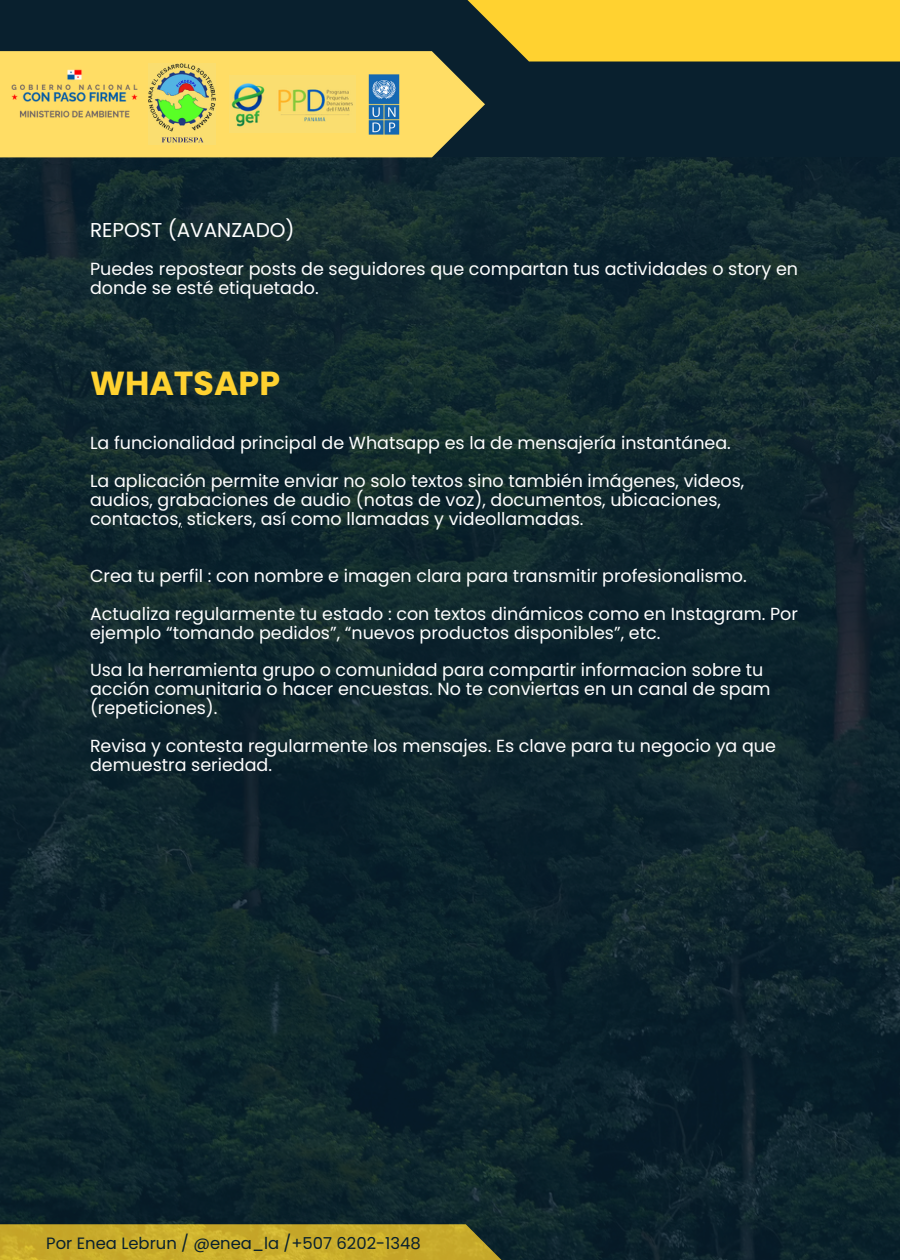
<style>
.page{position:relative;width:900px;height:1260px;background:#09202e}
.page>*{position:absolute;margin:0;border:0;box-sizing:border-box;transform-origin:0 0}
.t1{font:700 33.25px "Poppins";color:#ffd230}
.t2{font:20px "Poppins";color:#fff}
.t3{font:17.5px/19px "Poppins";color:#fff}
.t4{font:16.5px "Poppins";color:#09202e}
</style>
<div class="page">
<svg style="left:0;top:51px;width:485px;height:107px;fill:#ffdd65"></svg>
<svg style="left:429px;top:0;width:471px;height:62px;fill:#ffd230"></svg>
<img style="left:0;top:158px;width:900px;height:1102px">
<img style="left:0;top:62px;width:148px;height:63px">
<img style="left:230px;top:76px;width:125px;height:56px">
<img style="left:355px;top:60px;width:58px;height:88px">
<img style="left:148px;top:64px;width:68px;height:80px">
<p class="t2" style="left:90px;top:216px;width:206px">REPOST (AVANZADO)</p>
<p class="t3" style="left:90px;top:259px;width:710px">Puedes repostear posts de seguidores que compartan tus actividades o story en donde se esté etiquetado.</p>
<p class="t1" style="left:90px;top:360px;width:192px">WHATSAPP</p>
<h2 class="t3" style="left:90px;top:433px;width:642px">La funcionalidad principal de Whatsapp es la de mensajería instantánea.</h2>
<p class="t3" style="left:90px;top:471px;width:656px">La aplicación permite enviar no solo textos sino también imágenes, videos, audios, grabaciones de audio (notas de voz), documentos, ubicaciones, contactos, stickers, así como llamadas y videollamadas.</p>
<p class="t3" style="left:90px;top:557px;width:709px;line-height:38px">Crea tu perfil : con nombre e imagen clara para transmitir profesionalismo.<br>Actualiza regularmente tu estado : con textos dinámicos como en Instagram. Por</p>
<p class="t3" style="left:90px;top:623px;width:572px">ejemplo “tomando pedidos”, “nuevos productos disponibles”, etc.</p>
<p class="t3" style="left:90px;top:661px;width:682px">Usa la herramienta grupo o comunidad para compartir informacion sobre tu acción comunitaria o hacer encuestas. No te conviertas en un canal de spam (repeticiones).</p>
<p class="t3" style="left:90px;top:737px;width:688px">Revisa y contesta regularmente los mensajes. Es clave para tu negocio ya que demuestra seriedad.</p>
<p class="t4" style="left:46px;top:1232px;width:376px">Por Enea Lebrun / @enea_la /+507 6202-1348</p>
</div>
